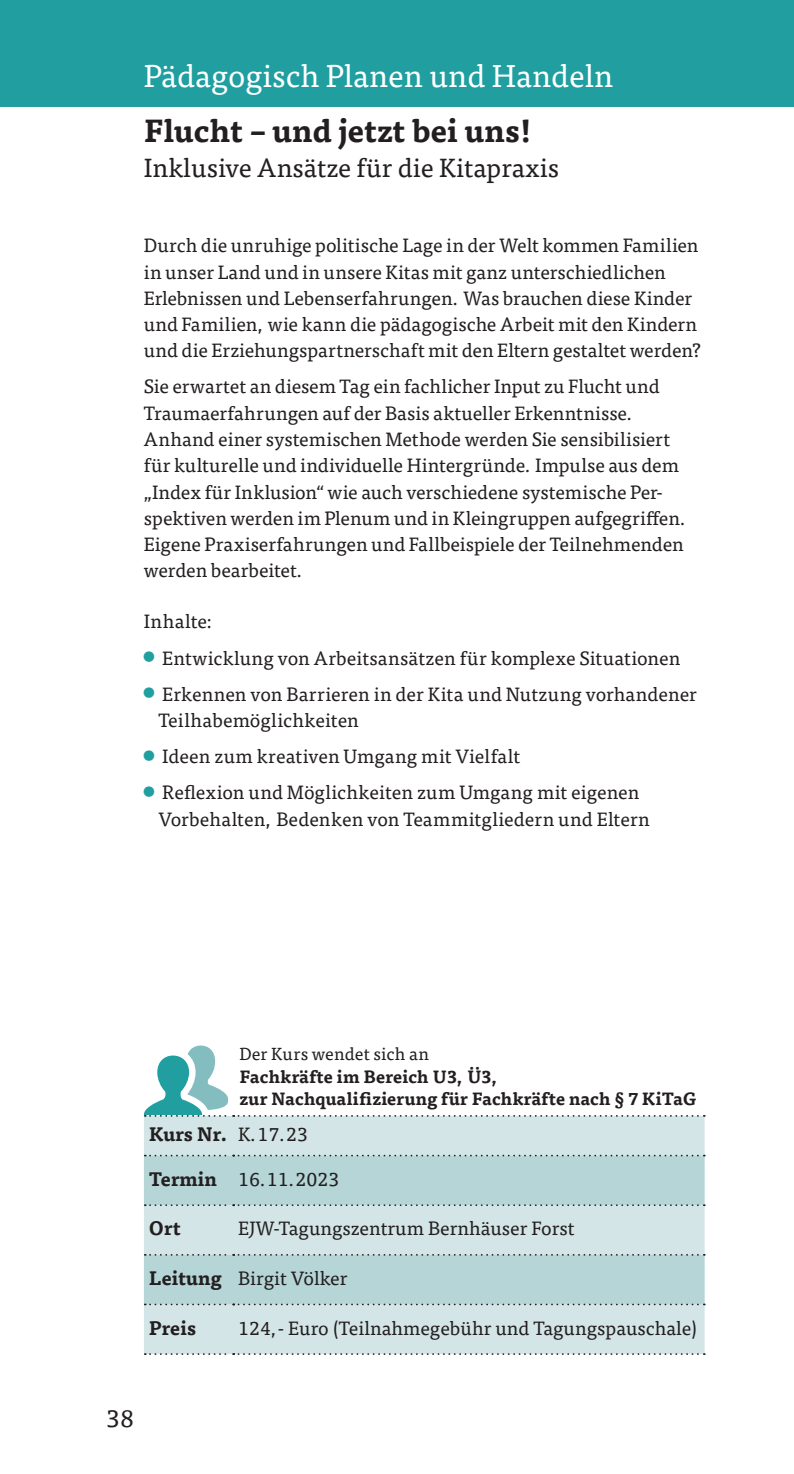
<style>
.page{position:relative;width:794px;height:1474px;background:#fff}
.page>*{position:absolute;margin:0;border:0;box-sizing:border-box;transform-origin:0 0}
.t1{font:31.5px "Tisa Pro";color:#fff}
.t2{font:700 31.5px "Tisa Pro";color:#231f20}
.t3{font:26.25px "Tisa Pro";color:#231f20}
.t4{font:24.5px "Tisa Pro";color:#231f20}
.t5{font:19.25px/26.2px "Tisa Pro";color:#231f20}
.t6{font:700 19.25px "Tisa Pro";color:#231f20}
.t7{font:700 17.5px/22.8px "Tisa Pro";letter-spacing:.01em;color:#231f20}
.s1{font-weight:400}
</style>
<div class="page">
<div style="left:0;top:0;width:794px;height:107px;background:#219fa0"></div>
<div style="left:144px;top:1116px;width:560px;height:237px;background:#d3e5e7"></div>
<svg style="left:144px;top:1155px;width:560px;height:149px;background:#bed9db"></svg>
<svg style="left:145px;top:1154px;width:560px;height:2px"></svg>
<svg style="left:145px;top:1204px;width:560px;height:2px"></svg>
<svg style="left:145px;top:1253px;width:560px;height:2px"></svg>
<svg style="left:145px;top:1303px;width:560px;height:2px"></svg>
<svg style="left:145px;top:1353px;width:560px;height:1px"></svg>
<svg style="left:144px;top:1045px;width:561px;height:71px"></svg>
<p class="t1" style="left:144px;top:53px;width:471px">Pädagogisch Planen und Handeln</p>
<p class="t2" style="left:144px;top:106px;width:389px">Flucht – und jetzt bei uns!</p>
<p class="t3" style="left:144px;top:149px;width:417px">Inklusive Ansätze für die Kitapraxis</p>
<p class="t5" style="left:144px;top:231px;width:558px">Durch die unruhige politische Lage in der Welt kommen Familien in unser Land und in unsere Kitas mit ganz unterschiedlichen Erlebnissen und Lebenserfahrungen. Was brauchen diese Kinder und Familien, wie kann die pädagogische Arbeit mit den Kindern und die Erziehungspartnerschaft mit den Eltern gestaltet werden?</p>
<p class="t5" style="left:144px;top:372px;width:544px">Sie erwartet an diesem Tag ein fachlicher Input zu Flucht und Traumaerfahrungen auf der Basis aktueller Erkenntnisse.<br>Anhand einer systemischen Methode werden Sie sensibilisiert für kulturelle und individuelle Hintergründe. Impulse aus dem „Index für Inklusion“ wie auch verschiedene systemische Per&shy;spektiven werden im Plenum und in Kleingruppen aufgegriffen.<br>Eigene Praxiserfahrungen und Fallbeispiele der Teilnehmenden werden bearbeitet.</p>
<p class="t5" style="left:144px;top:607px;width:71px">Inhalte:</p>
<p class="t5" style="left:162px;top:643px;width:519px">Entwicklung von Arbeitsansätzen für komplexe Situationen</p>
<p class="t5" style="left:158px;top:679px;width:540px">Erkennen von Barrieren in der Kita und Nutzung vorhandener<br>Teilhabemöglichkeiten</p>
<p class="t5" style="left:162px;top:742px;width:359px">Ideen zum kreativen Umgang mit Vielfalt</p>
<p class="t5" style="left:158px;top:778px;width:493px">Reflexion und Möglichkeiten zum Umgang mit eigenen<br>Vorbehalten, Bedenken von Teammitgliedern und Eltern</p>
<p class="t7" style="left:239px;top:1041px;width:459px"><span class="s1">Der Kurs wendet sich an<br></span>Fachkräfte im Bereich U3, Ü3,<br>zur Nachqualifizierung für Fachkräfte nach § 7 KiTaG</p>
<p class="t6" style="left:149px;top:1118px;width:80px">Kurs Nr.</p>
<p class="t5" style="left:238px;top:1119px;width:71px">K.17.23</p>
<p class="t6" style="left:149px;top:1163px;width:70px">Termin</p>
<p class="t5" style="left:238px;top:1164px;width:103px">16.11.2023</p>
<p class="t6" style="left:149px;top:1212px;width:33px">Ort</p>
<p class="t5" style="left:238px;top:1214px;width:338px">EJW-Tagungszentrum Bernhäuser Forst</p>
<p class="t6" style="left:149px;top:1262px;width:74px">Leitung</p>
<p class="t5" style="left:238px;top:1263px;width:111px">Birgit Völker</p>
<p class="t6" style="left:149px;top:1311px;width:49px">Preis</p>
<p class="t5" style="left:238px;top:1313px;width:460px">124,- Euro (Teilnahmegebühr und Tagungspauschale)</p>
<p class="t4" style="left:106px;top:1400px;width:29px">38</p>
</div>
